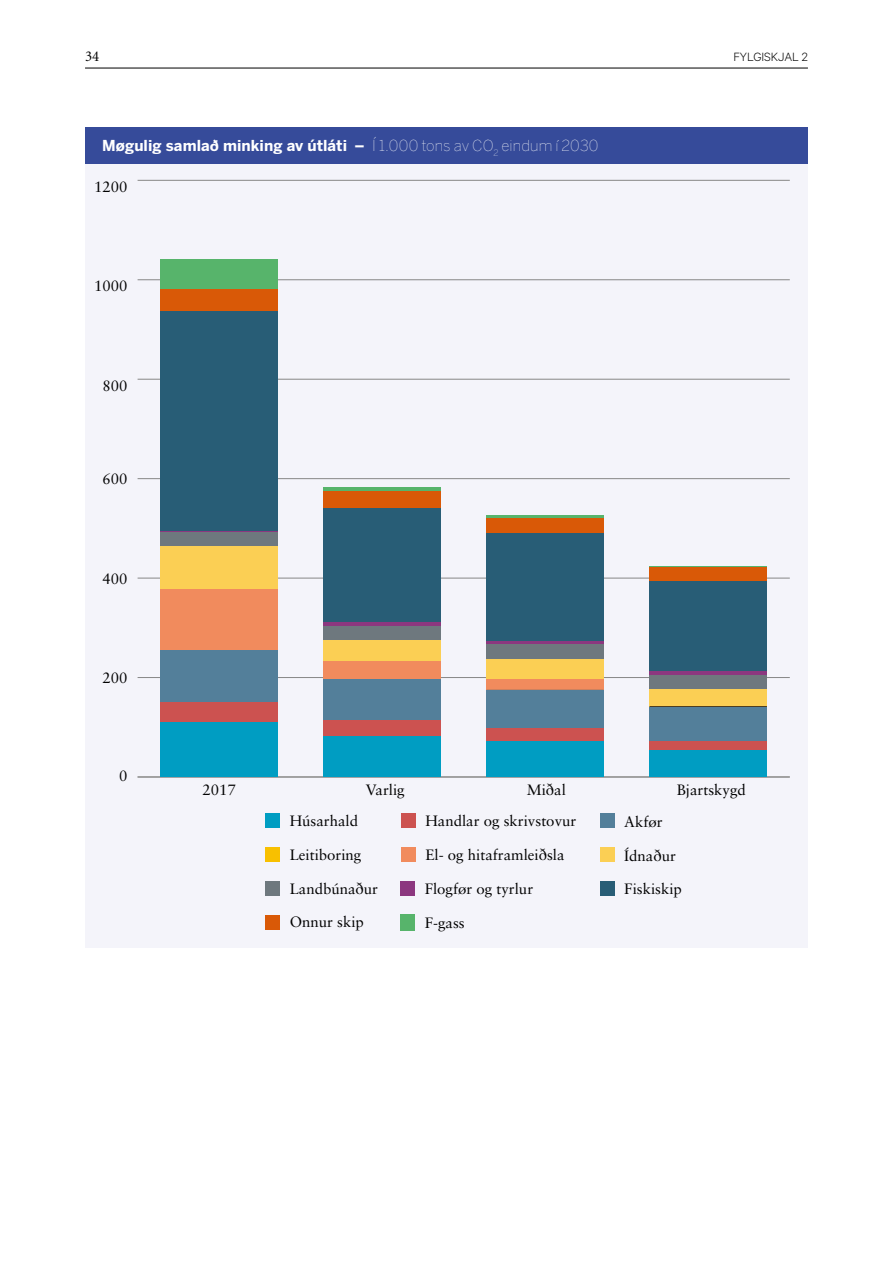
<style>
.page{position:relative;width:893px;height:1263px;background:#fff}
.page>*{position:absolute;margin:0;border:0;box-sizing:border-box;transform-origin:0 0}
.t1{font:15px "Sabon";color:#000}
.t2{font:700 15px "Benton Sans";color:#fff}
.t3{font:15px "Minion";color:#000}
.t4{font:300 13.5px "Calibre";color:#000}
.s1{font-weight:100}
</style>
<div class="page">
<hr style="left:85px;top:68px;width:723px;height:1px;background:#000">
<div style="left:85px;top:164px;width:723px;height:784px;background:#f4f4fa"></div>
<hr style="left:138px;top:777px;width:652px;height:1px;background:#878786">
<hr style="left:138px;top:677px;width:652px;height:1px;background:#878786">
<hr style="left:138px;top:578px;width:652px;height:1px;background:#878786">
<hr style="left:138px;top:478px;width:652px;height:1px;background:#878786">
<hr style="left:138px;top:379px;width:652px;height:1px;background:#878786">
<hr style="left:138px;top:279px;width:652px;height:1px;background:#878786">
<hr style="left:138px;top:180px;width:652px;height:1px;background:#878786">
<div style="left:400px;top:915px;width:15px;height:16px;background:#57b46b"></div>
<div style="left:160px;top:259px;width:118px;height:30px;background:#57b46b"></div>
<hr style="left:323px;top:487px;width:118px;height:4px;background:#57b46b">
<hr style="left:486px;top:515px;width:118px;height:3px;background:#57b46b">
<hr style="left:650px;top:566px;width:117px;height:1px;background:#57b46b">
<div style="left:265px;top:915px;width:15px;height:15px;background:#d95907"></div>
<div style="left:160px;top:289px;width:118px;height:22px;background:#d95907"></div>
<div style="left:323px;top:491px;width:118px;height:17px;background:#d95907"></div>
<div style="left:486px;top:518px;width:118px;height:15px;background:#d95907"></div>
<div style="left:650px;top:567px;width:117px;height:15px;background:#d95907"></div>
<div style="left:600px;top:881px;width:15px;height:15px;background:#285d76"></div>
<div style="left:160px;top:311px;width:118px;height:220px;background:#285d76"></div>
<div style="left:323px;top:508px;width:118px;height:114px;background:#285d76"></div>
<div style="left:486px;top:533px;width:118px;height:108px;background:#285d76"></div>
<div style="left:650px;top:582px;width:117px;height:89px;background:#285d76"></div>
<div style="left:400px;top:881px;width:15px;height:15px;background:#8c377f"></div>
<hr style="left:160px;top:531px;width:118px;height:1px;background:#8c377f">
<hr style="left:323px;top:622px;width:118px;height:4px;background:#8c377f">
<svg style="left:486px;top:641px;width:118px;height:4px"></svg>
<hr style="left:650px;top:671px;width:117px;height:4px;background:#8c377f">
<div style="left:265px;top:881px;width:15px;height:15px;background:#6e787e"></div>
<div style="left:160px;top:532px;width:118px;height:14px;background:#6e787e"></div>
<div style="left:323px;top:626px;width:118px;height:14px;background:#6e787e"></div>
<div style="left:486px;top:645px;width:118px;height:14px;background:#6e787e"></div>
<div style="left:650px;top:675px;width:117px;height:14px;background:#6e787e"></div>
<div style="left:600px;top:847px;width:15px;height:15px;background:#fbcf54"></div>
<div style="left:160px;top:546px;width:118px;height:43px;background:#fbcf54"></div>
<div style="left:323px;top:640px;width:118px;height:21px;background:#fbcf54"></div>
<div style="left:486px;top:659px;width:118px;height:20px;background:#fbcf54"></div>
<div style="left:650px;top:689px;width:117px;height:18px;background:#fbcf54"></div>
<div style="left:401px;top:847px;width:15px;height:15px;background:#f18b5d"></div>
<div style="left:160px;top:589px;width:118px;height:61px;background:#f18b5d"></div>
<div style="left:323px;top:661px;width:118px;height:18px;background:#f18b5d"></div>
<div style="left:486px;top:679px;width:118px;height:11px;background:#f18b5d"></div>
<div style="left:265px;top:847px;width:15px;height:15px;background:#f8c000"></div>
<hr style="left:650px;top:706px;width:117px;height:1px;background:#000">
<div style="left:600px;top:813px;width:15px;height:15px;background:#537f9a"></div>
<div style="left:160px;top:650px;width:118px;height:52px;background:#537f9a"></div>
<div style="left:323px;top:679px;width:118px;height:41px;background:#537f9a"></div>
<div style="left:486px;top:690px;width:118px;height:38px;background:#537f9a"></div>
<div style="left:650px;top:707px;width:117px;height:34px;background:#537f9a"></div>
<div style="left:401px;top:813px;width:15px;height:15px;background:#cc5250"></div>
<div style="left:160px;top:702px;width:118px;height:20px;background:#cc5250"></div>
<div style="left:323px;top:720px;width:118px;height:16px;background:#cc5250"></div>
<div style="left:486px;top:728px;width:118px;height:14px;background:#cc5250"></div>
<div style="left:650px;top:741px;width:117px;height:10px;background:#cc5250"></div>
<div style="left:265px;top:813px;width:15px;height:15px;background:#009dc2"></div>
<div style="left:160px;top:722px;width:118px;height:55px;background:#009dc2"></div>
<div style="left:323px;top:736px;width:118px;height:41px;background:#009dc2"></div>
<div style="left:486px;top:742px;width:118px;height:35px;background:#009dc2"></div>
<div style="left:650px;top:751px;width:117px;height:26px;background:#009dc2"></div>
<div style="left:85px;top:128px;width:723px;height:36px;background:#364b9a"></div>
<p class="t3" style="left:85px;top:48px;width:16px">34</p>
<p class="t4" style="left:733px;top:48px;width:76px">Fylgiskjal 2</p>
<p class="t2" style="left:102px;top:137px;width:498px">Møgulig samlað minking av útláti – <span class="s1">Í 1.000 tons av CO</span><sub>2</sub> <span class="s1">eindum í 2030</span></p>
<p class="t1" style="left:94px;top:178px;width:35px">1200</p>
<p class="t1" style="left:94px;top:277px;width:35px">1000</p>
<p class="t1" style="left:102px;top:376px;width:27px">800</p>
<p class="t1" style="left:102px;top:470px;width:27px">600</p>
<p class="t1" style="left:102px;top:569px;width:27px">400</p>
<p class="t1" style="left:102px;top:669px;width:27px">200</p>
<p class="t1" style="left:119px;top:767px;width:10px">0</p>
<p class="t1" style="left:202px;top:781px;width:35px">2017</p>
<p class="t1" style="left:366px;top:781px;width:40px">Varlig</p>
<p class="t1" style="left:527px;top:781px;width:41px">Miðal</p>
<p class="t1" style="left:677px;top:781px;width:71px">Bjartskygd</p>
<p class="t1" style="left:290px;top:811px;width:70px">Húsarhald</p>
<p class="t1" style="left:425px;top:812px;width:152px">Handlar og skrivstovur</p>
<p class="t1" style="left:624px;top:813px;width:40px">Akfør</p>
<p class="t1" style="left:290px;top:845px;width:73px">Leitiboring</p>
<p class="t1" style="left:425px;top:845px;width:141px">El- og hitaframleiðsla</p>
<p class="t1" style="left:624px;top:846px;width:53px">Ídnaður</p>
<p class="t1" style="left:290px;top:880px;width:90px">Landbúnaður</p>
<p class="t1" style="left:425px;top:880px;width:110px">Flogfør og tyrlur</p>
<p class="t1" style="left:624px;top:880px;width:59px">Fiskiskip</p>
<p class="t1" style="left:290px;top:913px;width:76px">Onnur skip</p>
<p class="t1" style="left:425px;top:914px;width:42px">F-gass</p>
</div>
